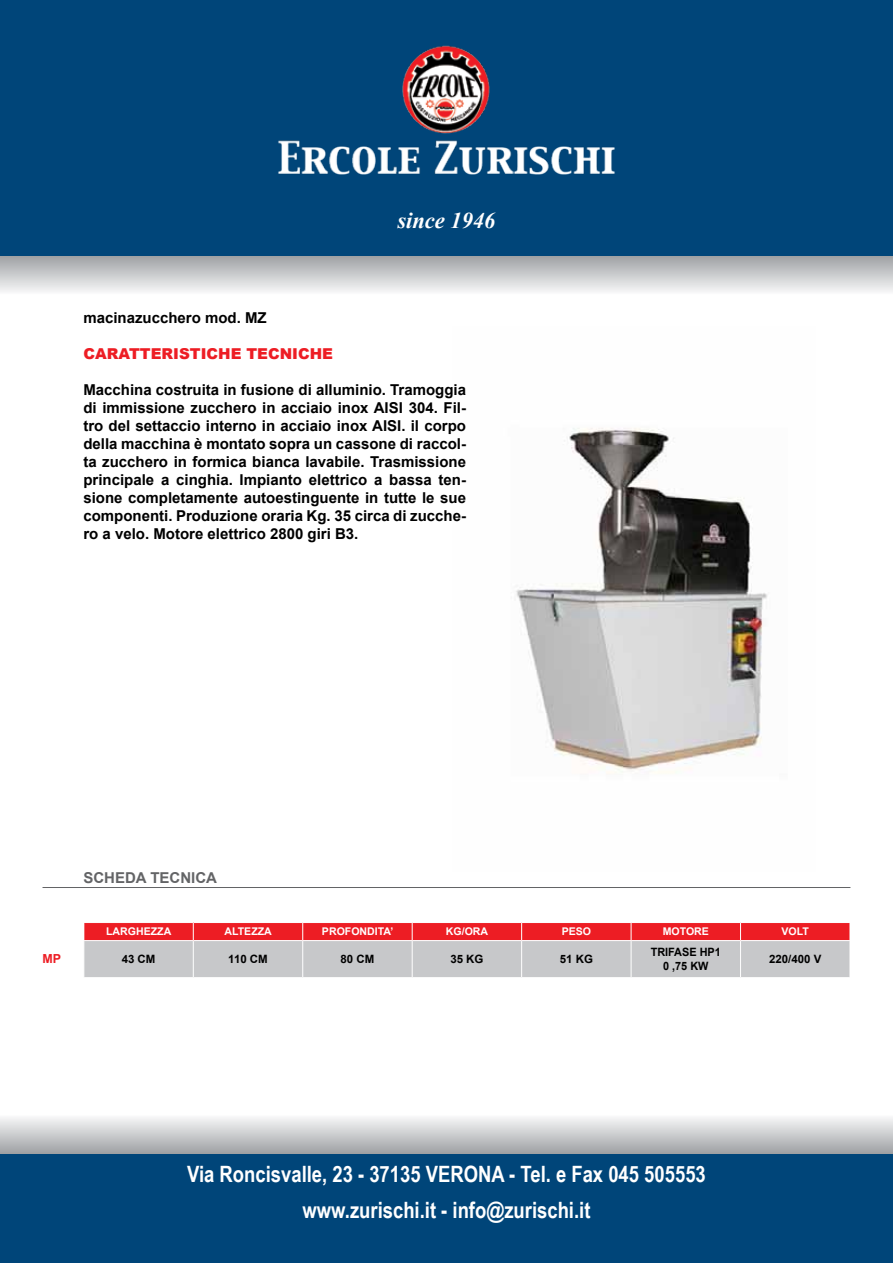
<style>
.page{position:relative;width:893px;height:1263px;background:#fff}
.page>*{position:absolute;margin:0;border:0;box-sizing:border-box;transform-origin:0 0}
.t1{font:700 22.5px/36px "Arial Narrow";color:#fff;text-align:center}
.t2{font:italic 700 22.5px "Times New Roman";color:#fff}
.t3{font:700 15px/18px "Arial";color:#000;text-align:justify}
.t4{font:900 15px "Arial";color:#ed1d24}
.t5{font:700 15px "Arial";color:#636466}
.t6{font:700 12.45px "Arial";color:#ed1d24}
.t7{font:700 11.55px "Arial";color:#000}
.t8{font:700 11.55px/13.8px "Arial";color:#000;text-align:center;scale:.95 1}
.t9{font:700 10.65px "Arial";color:#fff}
</style>
<div class="page">
<svg style="left:0;top:1118px;width:893px;height:36px;background:#c8c9cb"></svg>
<img style="left:516px;top:428px;width:252px;height:346px">
<svg style="left:0;top:255px;width:893px;height:37px;background:#c3c7ca"></svg>
<div style="left:0;top:0;width:893px;height:255px;background:#004579"></div>
<img style="left:278px;top:45px;width:337px;height:130px">
<hr style="left:43px;top:887px;width:807px;height:1px;background:#636466">
<div style="left:0;top:1154px;width:893px;height:109px;background:#004579"></div>
<svg style="left:84px;top:922px;width:766px;height:55px;background:#d49397"></svg>
<hr style="left:83px;top:940px;width:110px;height:1px;background:#fff">
<hr style="left:193px;top:940px;width:110px;height:1px;background:#fff">
<hr style="left:193px;top:941px;width:1px;height:36px;background:#fff">
<hr style="left:303px;top:940px;width:109px;height:1px;background:#fff">
<hr style="left:302px;top:941px;width:1px;height:36px;background:#fff">
<hr style="left:412px;top:940px;width:110px;height:1px;background:#fff">
<hr style="left:412px;top:941px;width:1px;height:36px;background:#fff">
<hr style="left:522px;top:940px;width:109px;height:1px;background:#fff">
<hr style="left:521px;top:941px;width:1px;height:36px;background:#fff">
<hr style="left:631px;top:940px;width:109px;height:1px;background:#fff">
<hr style="left:631px;top:941px;width:1px;height:36px;background:#fff">
<hr style="left:740px;top:940px;width:110px;height:1px;background:#fff">
<hr style="left:740px;top:941px;width:1px;height:36px;background:#fff">
<hr style="left:849px;top:941px;width:1px;height:36px;background:#fff">
<h1 class="t2" style="left:397px;top:205px;width:100px">since 1946</h1>
<p class="t3" style="left:83px;top:308px;width:185px">macinazucchero mod. MZ</p>
<p class="t4" style="left:83px;top:345px;width:251px">CARATTERISTICHE TECNICHE</p>
<p class="t3" style="left:83px;top:380px;width:384px">Macchina costruita in fusione di alluminio. Tramoggia di immissione zucchero in acciaio inox AISI 304. Fil&shy;tro del settaccio interno in acciaio inox AISI. il corpo della macchina è montato sopra un cassone di raccol&shy;ta zucchero in formica bianca lavabile. Trasmissione principale a cinghia. Impianto elettrico a bassa ten&shy;sione completamente autoestinguente in tutte le sue componenti. Produzione oraria Kg. 35 circa di zucche&shy;ro a velo. Motore elettrico 2800 giri B3.</p>
<p class="t6" style="left:43px;top:952px;width:20px">MP</p>
<p class="t5" style="left:83px;top:870px;width:133px">scheda tecnica</p>
<p class="t9" style="left:106px;top:926px;width:67px">LARGHEZZA</p>
<p class="t9" style="left:224px;top:926px;width:49px">ALTEZZA</p>
<p class="t9" style="left:322px;top:926px;width:73px">PROFONDITA’</p>
<p class="t9" style="left:446px;top:926px;width:44px">KG/ORA</p>
<p class="t9" style="left:562px;top:926px;width:31px">PESO</p>
<p class="t9" style="left:663px;top:926px;width:46px">MOTORE</p>
<p class="t9" style="left:781px;top:926px;width:29px">VOLT</p>
<p class="t7" style="left:122px;top:953px;width:35px">43 CM</p>
<p class="t7" style="left:228px;top:953px;width:41px">110 CM</p>
<p class="t7" style="left:341px;top:953px;width:35px">80 CM</p>
<p class="t7" style="left:450px;top:953px;width:35px">35 KG</p>
<p class="t7" style="left:560px;top:953px;width:35px">51 KG</p>
<p class="t8" style="left:651px;top:945px;width:75px">TRIFASE HP1<br>0 ,75 KW</p>
<p class="t7" style="left:769px;top:953px;width:54px">220/400 V</p>
<h1 class="t1" style="left:187px;top:1156px;width:520px">Via Roncisvalle, 23 - 37135 VERONA - Tel. e Fax 045 505553 www.zurischi.it - info@zurischi.it</h1>
</div>
